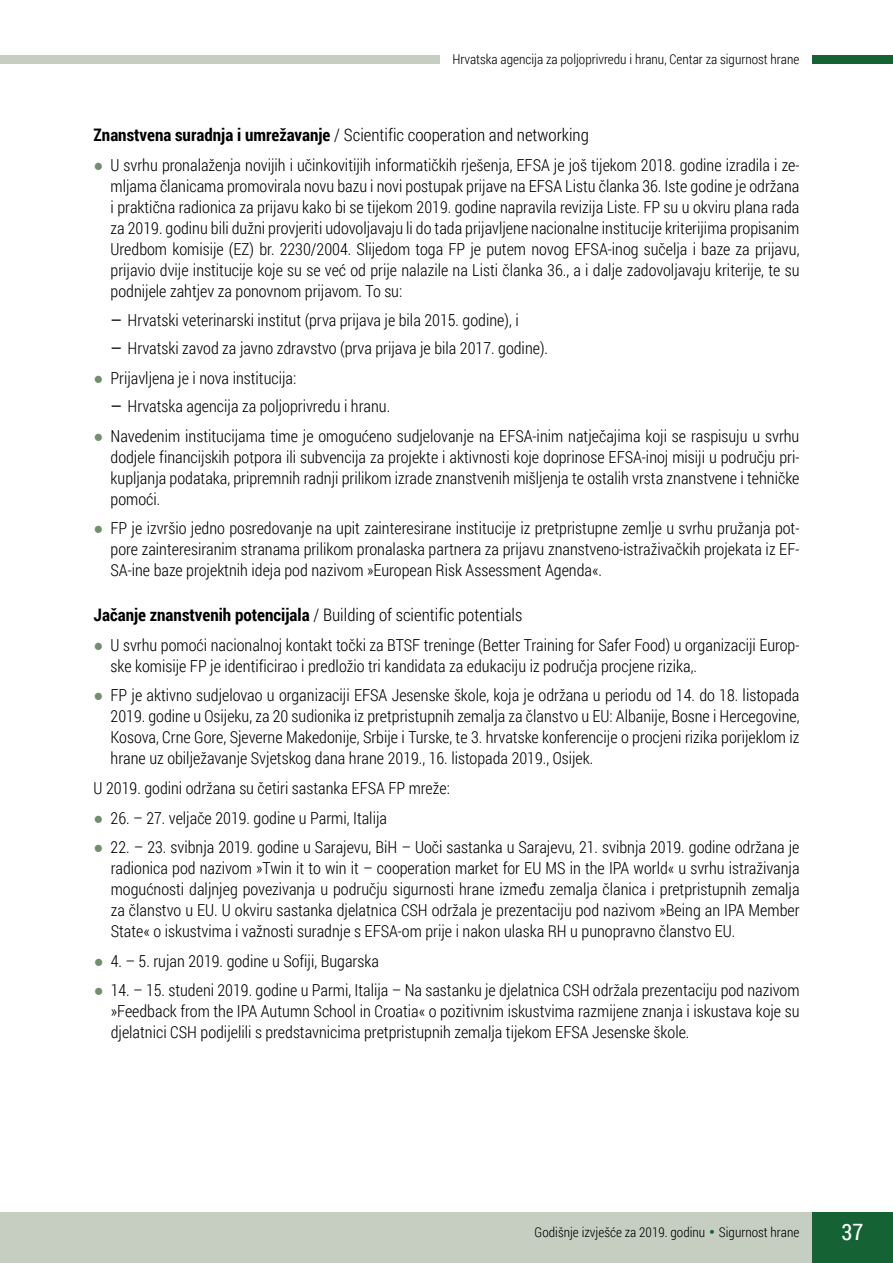
<style>
.page{position:relative;width:893px;height:1263px;background:#fff}
.page>*{position:absolute;margin:0;border:0;box-sizing:border-box;transform-origin:0 0}
.t1{font:22.5px "Roboto Condensed";color:#fff}
.t2{font:300 17.25px "Roboto Condensed";color:#000}
.t3{font:300 16.5px/21px "Roboto Condensed";color:#000;text-align:justify}
.t4{font:300 13.5px "Roboto Condensed";color:#000}
.s1{font-weight:700}
.s2{font-family:"Times New Roman";font-weight:400;color:#718f6e}
.s3{font-weight:400}
.s4{font-family:"Wedding Text BT";font-weight:400;color:#156335}
</style>
<div class="page">
<div style="left:0;top:1212px;width:819px;height:51px;background:#c6cec1"></div>
<div style="left:812px;top:1212px;width:81px;height:51px;background:#156335"></div>
<div style="left:812px;top:55px;width:81px;height:9px;background:#156335"></div>
<div style="left:0;top:55px;width:440px;height:9px;background:#c6cec1"></div>
<p class="t4" style="left:452px;top:50px;width:348px">Hrvatska agencija za poljoprivredu i hranu, Centar za sigurnost hrane</p>
<p class="t2" style="left:94px;top:123px;width:497px"><span class="s1">Znanstvena suradnja i umrežavanje</span> / Scientific cooperation and networking</p>
<p class="t3" style="left:111px;top:154px;width:690px;text-indent:-17px"><span class="s2">●</span> U svrhu pronalaženja novijih i učinkovitijih informatičkih rješenja, EFSA je još tijekom 2018. godine izradila i ze&shy;mljama članicama promovirala novu bazu i novi postupak prijave na EFSA Listu članka 36. Iste godine je održana i praktična radionica za prijavu kako bi se tijekom 2019. godine napravila revizija Liste. FP su u okviru plana rada za 2019. godinu bili dužni provjeriti udovoljavaju li do tada prijavljene nacionalne institucije kriterijima propisanim Uredbom komisije (EZ) br. 2230/2004. Slijedom toga FP je putem novog EFSA-inog sučelja i baze za prijavu, prijavio dvije institucije koje su se već od prije nalazile na Listi članka 36., a i dalje zadovoljavaju kriterije, te su podnijele zahtjev za ponovnom prijavom. To su:</p>
<p class="t3" style="left:111px;top:309px;width:410px"><span class="s3">—</span> Hrvatski veterinarski institut (prva prijava je bila 2015. godine), i</p>
<p class="t3" style="left:111px;top:337px;width:439px"><span class="s3">—</span> Hrvatski zavod za javno zdravstvo (prva prijava je bila 2017. godine).</p>
<p class="t3" style="left:94px;top:367px;width:204px"><span class="s2">●</span> Prijavljena je i nova institucija:</p>
<p class="t3" style="left:111px;top:395px;width:281px"><span class="s3">—</span> Hrvatska agencija za poljoprivredu i hranu.</p>
<p class="t3" style="left:111px;top:425px;width:690px;text-indent:-17px"><span class="s2">●</span> Navedenim institucijama time je omogućeno sudjelovanje na EFSA-inim natječajima koji se raspisuju u svrhu dodjele financijskih potpora ili subvencija za projekte i aktivnosti koje doprinose EFSA-inoj misiji u području pri&shy;kupljanja podataka, pripremnih radnji prilikom izrade znanstvenih mišljenja te ostalih vrsta znanstvene i tehničke pomoći.</p>
<p class="t3" style="left:111px;top:518px;width:690px;text-indent:-17px"><span class="s2">●</span> FP je izvršio jedno posredovanje na upit zainteresirane institucije iz pretpristupne zemlje u svrhu pružanja pot&shy;pore zainteresiranim stranama prilikom pronalaska partnera za prijavu znanstveno-istraživačkih projekata iz EF-SA-ine baze projektnih ideja pod nazivom »European Risk Assessment Agenda«.</p>
<p class="t2" style="left:94px;top:603px;width:430px"><span class="s1">Jačanje znanstvenih potencijala</span> / Building of scientific potentials</p>
<p class="t3" style="left:111px;top:634px;width:690px;text-indent:-17px"><span class="s2">●</span> U svrhu pomoći nacionalnoj kontakt točki za BTSF treninge (Better Training for Safer Food) u organizaciji Europ&shy;ske komisije FP je identificirao i predložio tri kandidata za edukaciju iz područja procjene rizika,.</p>
<p class="t3" style="left:111px;top:684px;width:690px;text-indent:-17px"><span class="s2">●</span> FP je aktivno sudjelovao u organizaciji EFSA Jesenske škole, koja je održana u periodu od 14. do 18. listopada 2019. godine u Osijeku, za 20 sudionika iz pretpristupnih zemalja za članstvo u EU: Albanije, Bosne i Hercegovine, Kosova, Crne Gore, Sjeverne Makedonije, Srbije i Turske, te 3. hrvatske konferencije o procjeni rizika porijeklom iz hrane uz obilježavanje Svjetskog dana hrane 2019., 16. listopada 2019., Osijek.</p>
<p class="t3" style="left:94px;top:777px;width:358px">U 2019. godini održana su četiri sastanka EFSA FP mreže:</p>
<p class="t3" style="left:94px;top:806px;width:295px"><span class="s2">●</span> 26. – 27. veljače 2019. godine u Parmi, Italija</p>
<p class="t3" style="left:111px;top:836px;width:690px;text-indent:-17px"><span class="s2">●</span> 22. – 23. svibnja 2019. godine u Sarajevu, BiH – Uoči sastanka u Sarajevu, 21. svibnja 2019. godine održana je radionica pod nazivom »Twin it to win it – cooperation market for EU MS in the IPA world« u svrhu istraživanja mogućnosti daljnjeg povezivanja u području sigurnosti hrane između zemalja članica i pretpristupnih zemalja za članstvo u EU. U okviru sastanka djelatnica CSH održala je prezentaciju pod nazivom »Being an IPA Member State« o iskustvima i važnosti suradnje s EFSA-om prije i nakon ulaska RH u punopravno članstvo EU.</p>
<p class="t3" style="left:94px;top:950px;width:287px"><span class="s2">●</span> 4. – 5. rujan 2019. godine u Sofiji, Bugarska</p>
<p class="t3" style="left:111px;top:979px;width:690px;text-indent:-17px"><span class="s2">●</span> 14. – 15. studeni 2019. godine u Parmi, Italija – Na sastanku je djelatnica CSH održala prezentaciju pod nazivom »Feedback from the IPA Autumn School in Croatia« o pozitivnim iskustvima razmijene znanja i iskustava koje su djelatnici CSH podijelili s predstavnicima pretpristupnih zemalja tijekom EFSA Jesenske škole.</p>
<p class="t4" style="left:535px;top:1222px;width:266px">Godišnje izvješće za 2019. godinu <span class="s4">•</span> Sigurnost hrane</p>
<h1 class="t1" style="left:842px;top:1216px;width:23px">37</h1>
</div>
